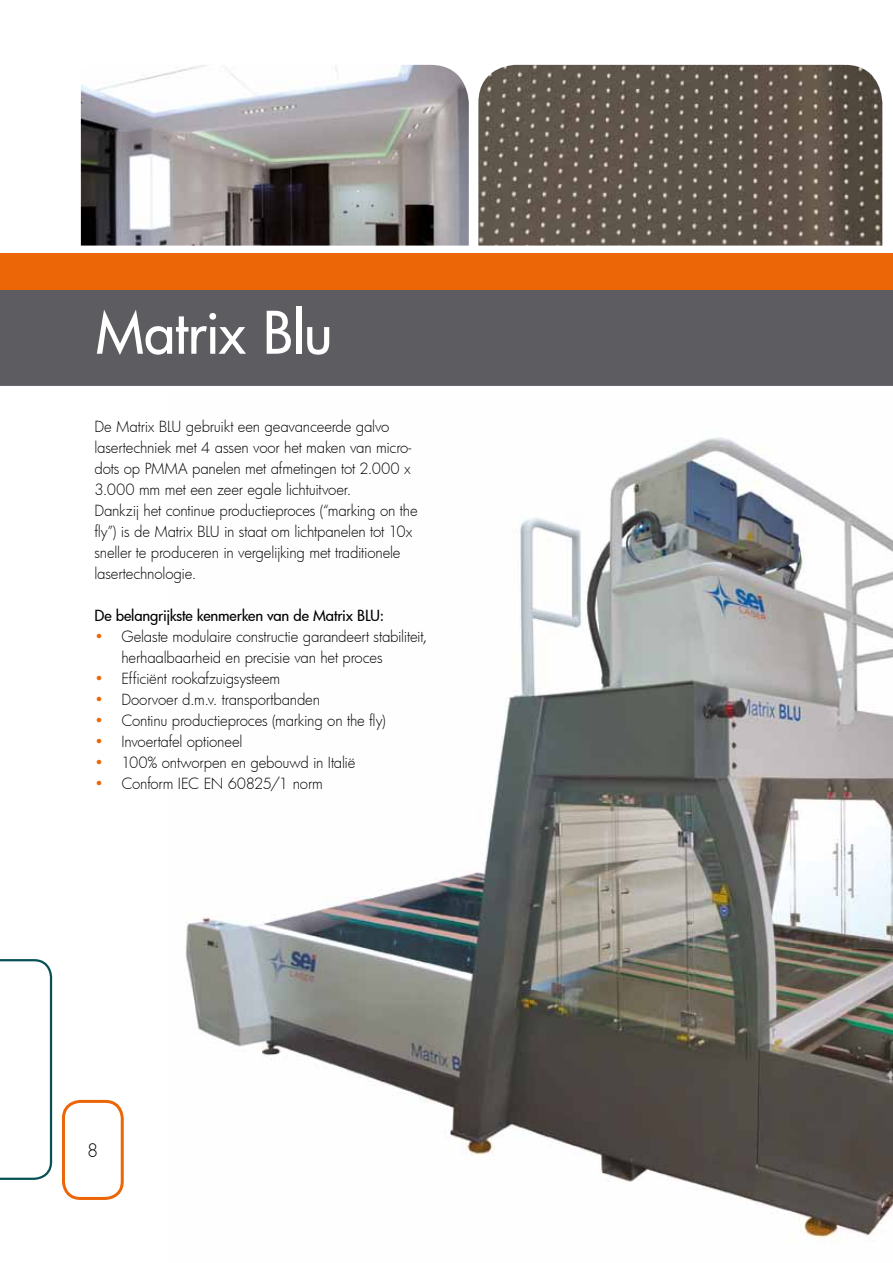
<style>
.page{position:relative;width:893px;height:1263px;background:#fff}
.page>*{position:absolute;margin:0;border:0;box-sizing:border-box;transform-origin:0 0}
.t1{font:500 57px "Futura";letter-spacing:-.02em;color:#fff}
.t2{font:300 18px "Futura";color:#000}
.t3{font:300 15px/21px "Futura";letter-spacing:-.015em;color:#000}
.t4{font:500 15px "Futura";letter-spacing:-.015em;color:#000}
.s1{color:#ec6608}
</style>
<div class="page">
<div style="left:62px;top:1100px;width:62px;height:100px;border:3px solid #ec6608;border-radius:17px"></div>
<svg style="left:0;top:959px;width:52px;height:221px"></svg>
<img style="left:185px;top:437px;width:708px;height:805px">
<div style="left:0;top:289px;width:893px;height:97px;background:#5d5d61"></div>
<div style="left:0;top:253px;width:893px;height:36px;background:#ec6608"></div>
<img style="left:81px;top:65px;width:388px;height:181px">
<img style="left:478px;top:65px;width:404px;height:181px">
<h1 class="t1" style="left:96px;top:294px;width:239px">Matrix Blu</h1>
<p class="t3" style="left:94px;top:416px;width:325px">De Matrix BLU gebruikt een geavanceerde galvo lasertechniek met 4 assen voor het maken van micro&shy;dots op PMMA panelen met afmetingen tot 2.000 x 3.000 mm met een zeer egale lichtuitvoer.<br>Dankzij het continue productieproces (“marking on the fly”) is de Matrix BLU in staat om lichtpanelen tot 10x sneller te produceren in vergelijking met traditionele lasertechnologie.</p>
<p class="t4" style="left:94px;top:605px;width:291px">De belangrijkste kenmerken van de Matrix BLU:</p>
<p class="t3" style="left:121px;top:626px;width:308px;text-indent:-27px"><span class="s1">•</span> Gelaste modulaire constructie garandeert stabiliteit, herhaalbaarheid en precisie van het proces</p>
<p class="t3" style="left:94px;top:668px;width:187px"><span class="s1">•</span> Efficiënt rookafzuigsysteem</p>
<p class="t3" style="left:94px;top:689px;width:227px"><span class="s1">•</span> Doorvoer d.m.v. transportbanden</p>
<p class="t3" style="left:94px;top:710px;width:293px"><span class="s1">•</span> Continu productieproces (marking on the fly)</p>
<p class="t3" style="left:94px;top:731px;width:150px"><span class="s1">•</span> Invoertafel optioneel</p>
<p class="t3" style="left:94px;top:752px;width:262px"><span class="s1">•</span> 100% ontworpen en gebouwd in Italië</p>
<p class="t3" style="left:94px;top:773px;width:230px"><span class="s1">•</span> Conform IEC EN 60825/1 norm</p>
<p class="t2" style="left:87px;top:1138px;width:13px">8</p>
</div>
